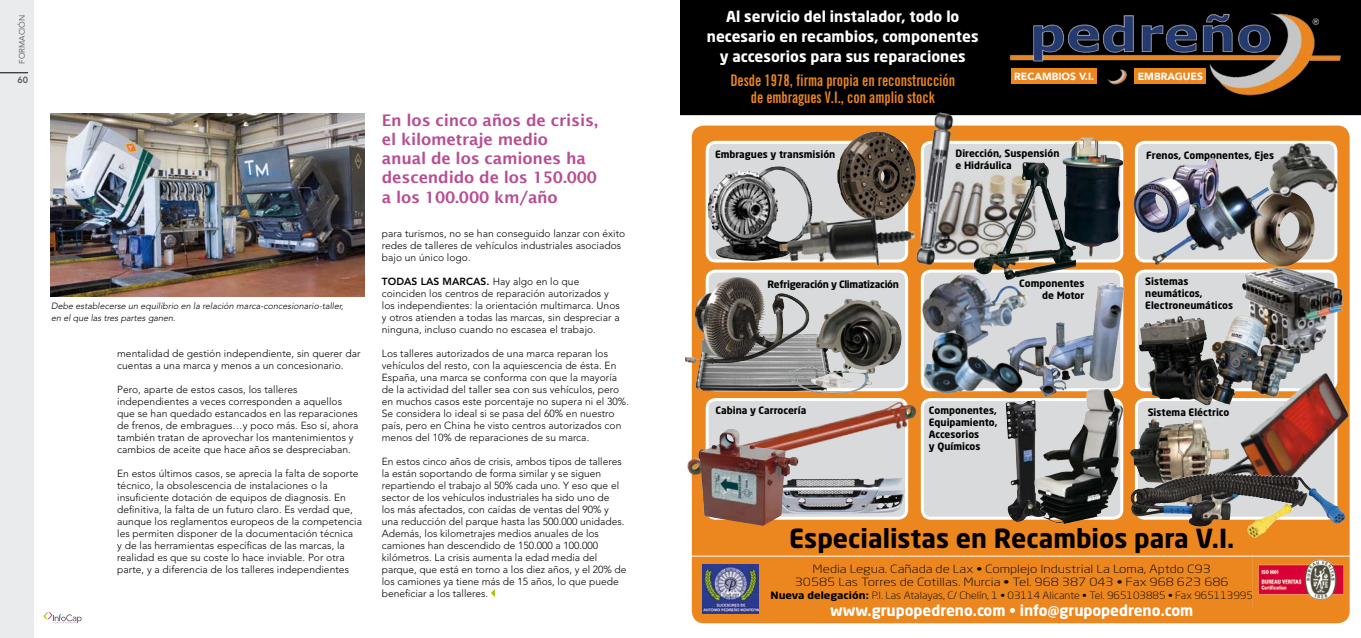
<style>
.page{position:relative;width:1361px;height:638px;background:#fff}
.page>*{position:absolute;margin:0;border:0;box-sizing:border-box;transform-origin:0 0}
.t1{font:700 26px "Neo Sans Std";color:#000}
.t2{font:600 16px/19.2px "Lucida Sans";letter-spacing:-.01em;color:#b74e94}
.t3{font:700 extra-condensed 16px/17px "News Gothic BT";color:#ec861f;text-align:center}
.t4{font:700 15px/20px "Neo Sans Std";color:#fff;text-align:center}
.t5{font:300 11.2px/13px "Neo Sans Std";color:#000;text-align:center;scale:1.25 1}
.t6{font:900 10.3px "Avenir";color:#fff}
.t7{font:300 10.2px/12px "Avenir";letter-spacing:.005em;color:#000}
.t8{font:700 10px/12px "Neo Sans Std";color:#000}
.t9{font:300 10px "Neo Sans Std";color:#000;scale:1.12 1}
.t10{font:700 10px "Neo Sans Std";letter-spacing:-.025em;color:#000}
.t11{font:italic 300 9px/12px "Avenir";color:#000}
.t12{font:800 9px "Avenir";color:#58585a}
.t13{font:8px "Avenir";color:#58585a}
.s1{font-weight:800}
.s2{font-weight:700}
</style>
<div class="page">
<div style="left:0;top:0;width:34px;height:638px;background:#eaebec"></div>
<svg style="left:0;top:73px;width:28px;height:1px"></svg>
<svg style="left:44px;top:612px;width:38px;height:12px"></svg>
<svg style="left:491px;top:589px;width:4px;height:8px"></svg>
<img style="left:50px;top:113px;width:315px;height:184px">
<div style="left:692px;top:126px;width:657px;height:497px;background:#ec861f;border-radius:12px"></div>
<div style="left:680px;top:0;width:681px;height:116px;background:#000"></div>
<img style="left:1002px;top:0;width:344px;height:103px">
<div style="left:1011px;top:69px;width:85px;height:15px;background:#ec861f"></div>
<div style="left:1134px;top:69px;width:72px;height:15px;background:#ec861f"></div>
<hr style="left:680px;top:556px;width:681px;height:1px;background:#fff">
<div style="left:707px;top:142px;width:199px;height:119px;background:#d9dadb;border-radius:9px"></div>
<div style="left:705px;top:141px;width:203px;height:121px;border:3px solid #fff;border-radius:9px"></div>
<div style="left:707px;top:271px;width:199px;height:119px;background:#d9dadb;border-radius:9px"></div>
<div style="left:922px;top:142px;width:200px;height:119px;background:#d9dadb;border-radius:9px"></div>
<div style="left:922px;top:271px;width:200px;height:119px;background:#d9dadb;border-radius:9px"></div>
<div style="left:922px;top:399px;width:200px;height:119px;background:#d9dadb;border-radius:9px"></div>
<div style="left:1136px;top:142px;width:200px;height:119px;background:#d9dadb;border-radius:9px"></div>
<div style="left:1136px;top:271px;width:200px;height:119px;background:#d9dadb;border-radius:9px"></div>
<img style="left:695px;top:364px;width:93px;height:20px">
<img style="left:1145px;top:347px;width:205px;height:212px">
<img style="left:1028px;top:284px;width:97px;height:116px">
<img style="left:1243px;top:267px;width:103px;height:89px">
<img style="left:702px;top:564px;width:57px;height:50px">
<img style="left:1252px;top:553px;width:97px;height:54px">
<img style="left:837px;top:131px;width:38px;height:52px">
<img style="left:707px;top:166px;width:98px;height:95px">
<img style="left:905px;top:284px;width:135px;height:91px">
<img style="left:766px;top:183px;width:164px;height:113px">
<img style="left:1062px;top:137px;width:58px;height:119px">
<img style="left:1285px;top:205px;width:29px;height:61px">
<img style="left:1120px;top:141px;width:165px;height:147px">
<img style="left:788px;top:298px;width:114px;height:86px">
<img style="left:685px;top:276px;width:125px;height:88px">
<img style="left:917px;top:321px;width:111px;height:80px">
<img style="left:1138px;top:316px;width:59px;height:89px">
<img style="left:1197px;top:311px;width:106px;height:98px">
<img style="left:687px;top:384px;width:245px;height:111px">
<img style="left:799px;top:474px;width:110px;height:44px">
<img style="left:698px;top:428px;width:101px;height:98px">
<img style="left:1005px;top:400px;width:26px;height:122px">
<img style="left:1031px;top:384px;width:94px;height:141px">
<img style="left:1130px;top:418px;width:99px;height:55px">
<img style="left:1130px;top:473px;width:180px;height:66px">
<img style="left:875px;top:100px;width:118px;height:190px">
<img style="left:1266px;top:140px;width:73px;height:65px">
<img style="left:926px;top:170px;width:47px;height:86px">
<img style="left:973px;top:162px;width:103px;height:118px">
<p class="t13" style="left:18px;top:64px;width:51px;rotate:-90deg">formaciÓn</p>
<p class="t12" style="left:17px;top:74px;width:12px">60</p>
<p class="t11" style="left:51px;top:300px;width:294px">Debe establecerse un equilibrio en la relación marca-concesionario-taller, en el que las tres partes ganen.</p>
<p class="t7" style="left:117px;top:347px;width:245px">mentalidad de gestión independiente, sin querer dar cuentas a una marca y menos a un concesionario.</p>
<p class="t7" style="left:117px;top:383px;width:243px">Pero, aparte de estos casos, los talleres independientes a veces corresponden a aquellos que se han quedado estancados en las reparaciones de frenos, de embragues…y poco más. Eso sí, ahora también tratan de aprovechar los mantenimientos y cambios de aceite que hace años se despreciaban.</p>
<p class="t7" style="left:117px;top:467px;width:246px">En estos últimos casos, se aprecia la falta de soporte técnico, la obsolescencia de instalaciones o la insuficiente dotación de equipos de diagnosis. En definitiva, la falta de un futuro claro. Es verdad que, aunque los reglamentos europeos de la competencia les permiten disponer de la documentación técnica<br>y de las herramientas específicas de las marcas, la realidad es que su coste lo hace inviable. Por otra parte, y a diferencia de los talleres independientes</p>
<h2 class="t2" style="left:382px;top:110px;width:218px">En los cinco años de crisis, el kilometraje medio<br>anual de los camiones ha descendido de los 150.000 a los 100.000 km/año</h2>
<p class="t7" style="left:382px;top:227px;width:245px">para turismos, no se han conseguido lanzar con éxito redes de talleres de vehículos industriales asociados bajo un único logo.</p>
<p class="t7" style="left:382px;top:275px;width:240px"><span class="s1">TODAS LAS MARCAS.</span> Hay algo en lo que coinciden los centros de reparación autorizados y los independientes: la orientación multimarca. Unos y otros atienden a todas las marcas, sin despreciar a ninguna, incluso cuando no escasea el trabajo.</p>
<p class="t7" style="left:382px;top:347px;width:249px">Los talleres autorizados de una marca reparan los vehículos del resto, con la aquiescencia de ésta. En España, una marca se conforma con que la mayoría de la actividad del taller sea con sus vehículos, pero en muchos casos este porcentaje no supera ni el 30%.<br>Se considera lo ideal si se pasa del 60% en nuestro país, pero en China he visto centros autorizados con menos del 10% de reparaciones de su marca.</p>
<p class="t7" style="left:382px;top:455px;width:246px">En estos cinco años de crisis, ambos tipos de talleres la están soportando de forma similar y se siguen repartiendo el trabajo al 50% cada uno. Y eso que el sector de los vehículos industriales ha sido uno de<br>los más afectados, con caídas de ventas del 90% y una reducción del parque hasta las 500.000 unidades.<br>Además, los kilometrajes medios anuales de los camiones han descendido de 150.000 a 100.000 kilómetros. La crisis aumenta la edad media del parque, que está en torno a los diez años, y el 20% de los camiones ya tiene más de 15 años, lo que puede beneficiar a los talleres.</p>
<h3 class="t4" style="left:707px;top:6px;width:273px">Al servicio del instalador, todo lo necesario en recambios, componentes y accesorios para sus reparaciones</h3>
<h2 class="t3" style="left:730px;top:72px;width:226px">Desde 1978, firma propia en reconstrucción de embragues V.I., con amplio stock</h2>
<p class="t6" style="left:1014px;top:70px;width:81px">RECAMBIOS V.I.</p>
<p class="t6" style="left:1138px;top:70px;width:67px">EMBRAGUES</p>
<p class="t8" style="left:955px;top:147px;width:105px">Dirección, Suspensión e Hidráulica</p>
<p class="t8" style="left:715px;top:148px;width:122px">Embragues y transmisión</p>
<p class="t8" style="left:1146px;top:149px;width:130px">Frenos, Componentes, Ejes</p>
<p class="t10" style="left:767px;top:277px;width:133px">Refrigeración y Climatización</p>
<p class="t8" style="left:1019px;top:277px;width:67px;text-align:right">Componentes de Motor</p>
<p class="t8" style="left:1145px;top:275px;width:89px">Sistemas neumáticos,<br>Electroneumáticos</p>
<p class="t8" style="left:715px;top:404px;width:92px">Cabina y Carrocería</p>
<p class="t8" style="left:1147px;top:406px;width:83px">Sistema Eléctrico</p>
<p class="t8" style="left:929px;top:404px;width:70px">Componentes,<br>Equipamiento,<br>Accesorios<br>y Químicos</p>
<h1 class="t1" style="left:789px;top:522px;width:446px">Especialistas en Recambios para V.I.</h1>
<p class="t5" style="left:795px;top:562px;width:349px">Media Legua. Cañada de Lax • Complejo Industrial La Loma, Aptdo C93<br>30585 Las Torres de Cotillas. Murcia • Tel. 968 387 043 • Fax 968 623 686</p>
<p class="t9" style="left:770px;top:589px;width:432px"><span class="s2">Nueva delegación:</span> P.I. Las Atalayas, C/ Chelín, 1 • 03114 Alicante • Tel. 965103885 • Fax 965113995</p>
<h3 class="t4" style="left:830px;top:600px;width:365px">www.grupopedreno.com • info@grupopedreno.com</h3>
</div>
